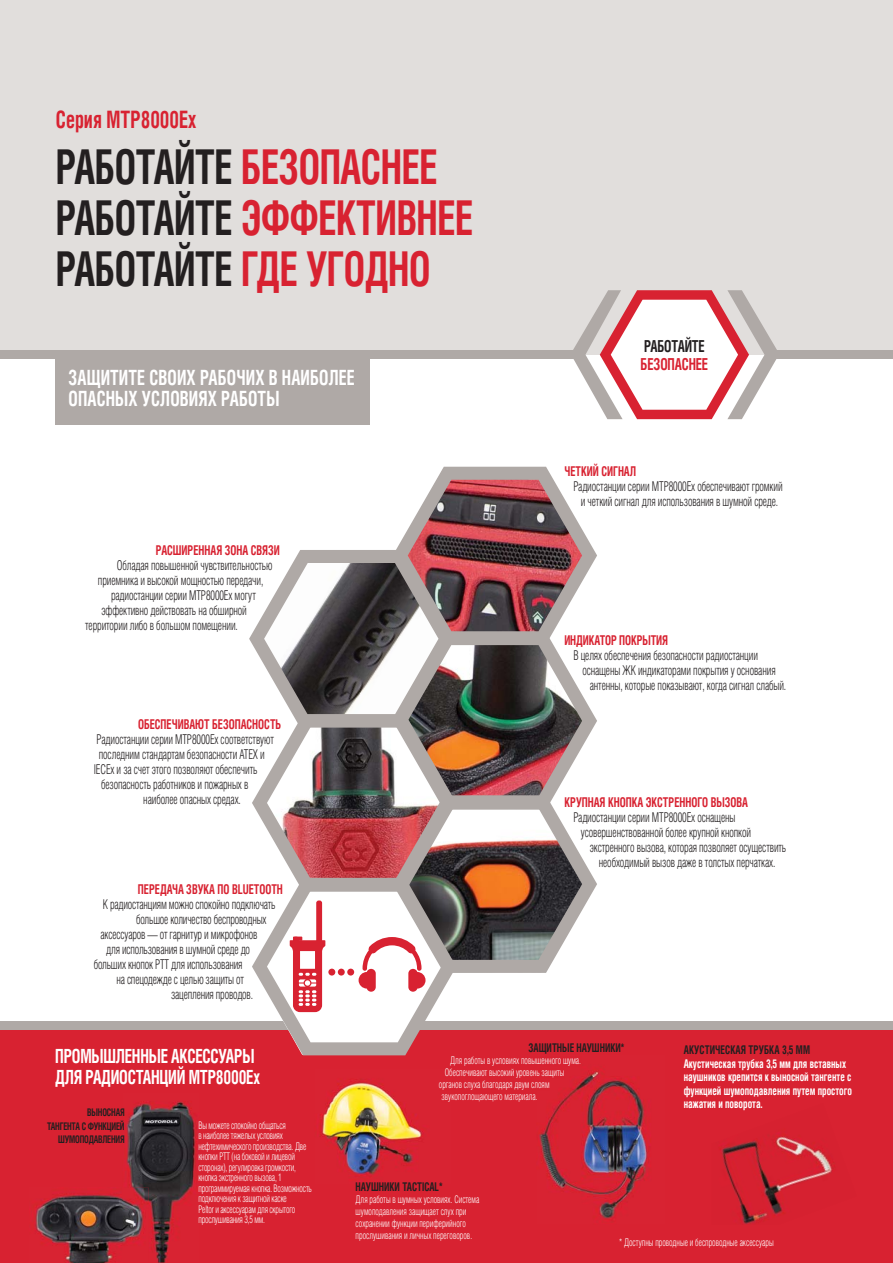
<style>
.page{position:relative;width:893px;height:1263px;background:#fff}
.page>*{position:absolute;margin:0;border:0;box-sizing:border-box;transform-origin:0 0}
.t1{font:700 48px/51px "Helios Cond";letter-spacing:-.01em;color:#d82231;scale:.8 1}
.t2{font:700 24px "Helios Cond";color:#d82231;scale:.8 1}
.t3{font:700 21px/21px "Helios Cond";letter-spacing:.01em;color:#fff;scale:.8 1}
.t4{font:700 19.5px/21px "Helios Cond";letter-spacing:-.015em;color:#fff;scale:.8 1}
.t5{font:700 16.5px "Helios Cond";letter-spacing:-.01em;color:#d82231;scale:.8 1}
.t6{font:700 16.5px "Helios Cond";letter-spacing:-.01em;color:#231f20;scale:.8 1}
.t7{font:300 13.5px/15px "Helios Cond";letter-spacing:-.01em;color:#231f20;text-align:center;scale:.8 1}
.t8{font:700 13.5px "Helios Cond";color:#d82231;scale:.8 1}
.t9{font:700 12px/13.5px "Helios Cond";color:#fff;scale:.8 1}
.t10{font:700 12px "Helios Cond";color:#231f20;scale:.8 1}
.t11{font:300 10.5px/12px "Helios Cond";color:#fff;scale:.8 1}
.t12{font:300 10.5px/10.5px "Helios Cond";letter-spacing:-.02em;color:#fff;scale:.8 1}
.t13{font:700 10.5px/13.5px "Helios Cond";letter-spacing:-.02em;color:#231f20;text-align:right;scale:.8 1}
.s1{color:#231f20}
</style>
<div class="page">
<div style="left:0;top:0;width:893px;height:355px;background:#e1dedc"></div>
<div style="left:0;top:1029px;width:893px;height:234px;background:#d82231"></div>
<div style="left:0;top:1021px;width:893px;height:8px;background:#afa9a6"></div>
<div style="left:0;top:350px;width:578px;height:9px;background:#afa9a6"></div>
<div style="left:770px;top:350px;width:123px;height:9px;background:#afa9a6"></div>
<svg style="left:573px;top:290px;width:204px;height:129px"></svg>
<div style="left:56px;top:357px;width:314px;height:68px;background:#afa9a6"></div>
<img style="left:321px;top:1079px;width:102px;height:103px">
<img style="left:35px;top:1193px;width:88px;height:70px">
<img style="left:123px;top:1101px;width:73px;height:162px">
<img style="left:720px;top:1134px;width:115px;height:90px">
<img style="left:539px;top:1071px;width:109px;height:151px">
<img style="left:539px;top:1071px;width:25px;height:7px">
<svg style="left:539px;top:1081px;width:10px;height:21px"></svg>
<svg style="left:249px;top:467px;width:348px;height:588px"></svg>
<div style="left:338px;top:969px;width:7px;height:7px;background:#d82231;border-radius:50%"></div>
<div style="left:328px;top:969px;width:7px;height:7px;background:#d82231;border-radius:50%"></div>
<div style="left:347px;top:969px;width:7px;height:7px;background:#d82231;border-radius:50%"></div>
<h2 class="t2" style="left:56px;top:106px;width:177px">Серия MTP8000Ex</h2>
<h1 class="t1" style="left:56px;top:142px;width:523px"><span class="s1">РАБОТАЙТЕ</span> БЕЗОПАСНЕЕ<br><span class="s1">РАБОТАЙТЕ</span> ЭФФЕКТИВНЕЕ<br><span class="s1">РАБОТАЙТЕ</span> ГДЕ УГОДНО</h1>
<h3 class="t3" style="left:69px;top:368px;width:359px">ЗАЩИТИТЕ СВОИХ РАБОЧИХ В НАИБОЛЕЕ<br>ОПАСНЫХ УСЛОВИЯХ РАБОТЫ</h3>
<p class="t8" style="left:156px;top:542px;width:156px">РАСШИРЕННАЯ ЗОНА СВЯЗИ</p>
<p class="t7" style="left:117px;top:558px;width:196px">Обладая повышенной чувствительностью</p>
<p class="t7" style="left:98px;top:573px;width:208px">приемника и высокой мощностью передачи,</p>
<p class="t7" style="left:111px;top:588px;width:183px">радиостанции серии MTP8000Ex могут</p>
<p class="t7" style="left:102px;top:603px;width:183px">эффективно действовать на обширной</p>
<p class="t7" style="left:85px;top:618px;width:192px">территории либо в большом помещении.</p>
<p class="t8" style="left:138px;top:717px;width:181px">ОБЕСПЕЧИВАЮТ БЕЗОПАСНОСТЬ</p>
<p class="t7" style="left:97px;top:733px;width:223px">Радиостанции серии MTP8000Ex соответствуют</p>
<p class="t7" style="left:99px;top:748px;width:209px">последним стандартам безопасности ATEX и</p>
<p class="t7" style="left:94px;top:763px;width:206px">IECEx и за счет этого позволяют обеспечить</p>
<p class="t7" style="left:101px;top:778px;width:186px">безопасность работников и пожарных в</p>
<p class="t7" style="left:143px;top:793px;width:124px">наиболее опасных средах.</p>
<p class="t8" style="left:138px;top:881px;width:183px">ПЕРЕДАЧА ЗВУКА ПО BLUETOOTH</p>
<p class="t7" style="left:103px;top:897px;width:217px">К радиостанциям можно спокойно подключать</p>
<p class="t7" style="left:136px;top:912px;width:165px">большое количество беспроводных</p>
<p class="t7" style="left:101px;top:927px;width:198px">аксессуаров — от гарнитур и микрофонов</p>
<p class="t7" style="left:106px;top:942px;width:181px">для использования в шумной среде до</p>
<p class="t7" style="left:94px;top:957px;width:188px">больших кнопок РТТ для использования</p>
<p class="t7" style="left:116px;top:972px;width:161px">на спецодежде с целью защиты от</p>
<p class="t7" style="left:171px;top:987px;width:104px">зацепления проводов.</p>
<p class="t6" style="left:644px;top:337px;width:77px">РАБОТАЙТЕ</p>
<p class="t5" style="left:641px;top:355px;width:86px">БЕЗОПАСНЕЕ</p>
<p class="t8" style="left:564px;top:464px;width:91px">ЧЕТКИЙ СИГНАЛ</p>
<p class="t7" style="left:573px;top:480px;width:263px">Радиостанции серии MTP8000Ex обеспечивают громкий и четкий сигнал для использования в шумной среде.</p>
<p class="t8" style="left:564px;top:632px;width:131px">ИНДИКАТОР ПОКРЫТИЯ</p>
<p class="t7" style="left:573px;top:649px;width:232px">В целях обеспечения безопасности радиостанции</p>
<p class="t7" style="left:582px;top:664px;width:243px">оснащены ЖК индикаторами покрытия у основания</p>
<p class="t7" style="left:590px;top:679px;width:247px">антенны, которые показывают, когда сигнал слабый.</p>
<p class="t8" style="left:564px;top:795px;width:231px">КРУПНАЯ КНОПКА ЭКСТРЕННОГО ВЫЗОВА</p>
<p class="t7" style="left:573px;top:811px;width:204px">Радиостанции серии MTP8000Ex оснащены</p>
<p class="t7" style="left:581px;top:826px;width:214px">усовершенствованной более крупной кнопкой</p>
<p class="t7" style="left:590px;top:841px;width:247px">экстренного вызова, которая позволяет осуществить</p>
<p class="t7" style="left:599px;top:856px;width:222px">необходимый вызов даже в толстых перчатках.</p>
<h3 class="t4" style="left:55px;top:1045px;width:257px">ПРОМЫШЛЕННЫЕ АКСЕССУАРЫ<br>ДЛЯ РАДИОСТАНЦИЙ MTP8000Ex</h3>
<p class="t13" style="left:47px;top:1106px;width:98px">ВЫНОСНАЯ<br>ТАНГЕНТА С ФУНКЦИЕЙ<br>ШУМОПОДАВЛЕНИЯ</p>
<p class="t12" style="left:198px;top:1121px;width:143px">Вы можете спокойно общаться<br>в наиболее тяжелых условиях нефтехимического производства. Две кнопки РТТ (на боковой и лицевой сторонах), регулировка громкости, кнопка экстренного вызова, 1 программируемая кнопка. Возможность подключения к защитной каске<br>Peltor и аксессуарам для скрытого прослушивания 3,5 мм.</p>
<p class="t10" style="left:528px;top:1041px;width:122px">ЗАЩИТНЫЕ НАУШНИКИ*</p>
<p class="t11" style="left:450px;top:1055px;width:165px">Для работы в условиях повышенного шума.</p>
<p class="t11" style="left:445px;top:1067px;width:151px">Обеспечивают высокий уровень защиты</p>
<p class="t11" style="left:439px;top:1079px;width:140px">органов слуха благодаря двум слоям</p>
<p class="t11" style="left:441px;top:1091px;width:122px">звукопоглощающего материала.</p>
<p class="t10" style="left:684px;top:1043px;width:159px">АКУСТИЧЕСКАЯ ТРУБКА 3,5 ММ</p>
<p class="t9" style="left:684px;top:1057px;width:212px">Акустическая трубка 3,5 мм для вставных наушников крепится к выносной тангенте с функцией шумоподавления путем простого нажатия и поворота.</p>
<p class="t10" style="left:356px;top:1180px;width:110px">НАУШНИКИ TACTICAL*</p>
<p class="t11" style="left:356px;top:1194px;width:156px">Для работы в шумных условиях. Система шумоподавления защищает слух при сохранении функции периферийного прослушивания и личных переговоров.</p>
<p class="t11" style="left:619px;top:1237px;width:195px">* Доступны проводные и беспроводные аксессуары</p>
</div>
